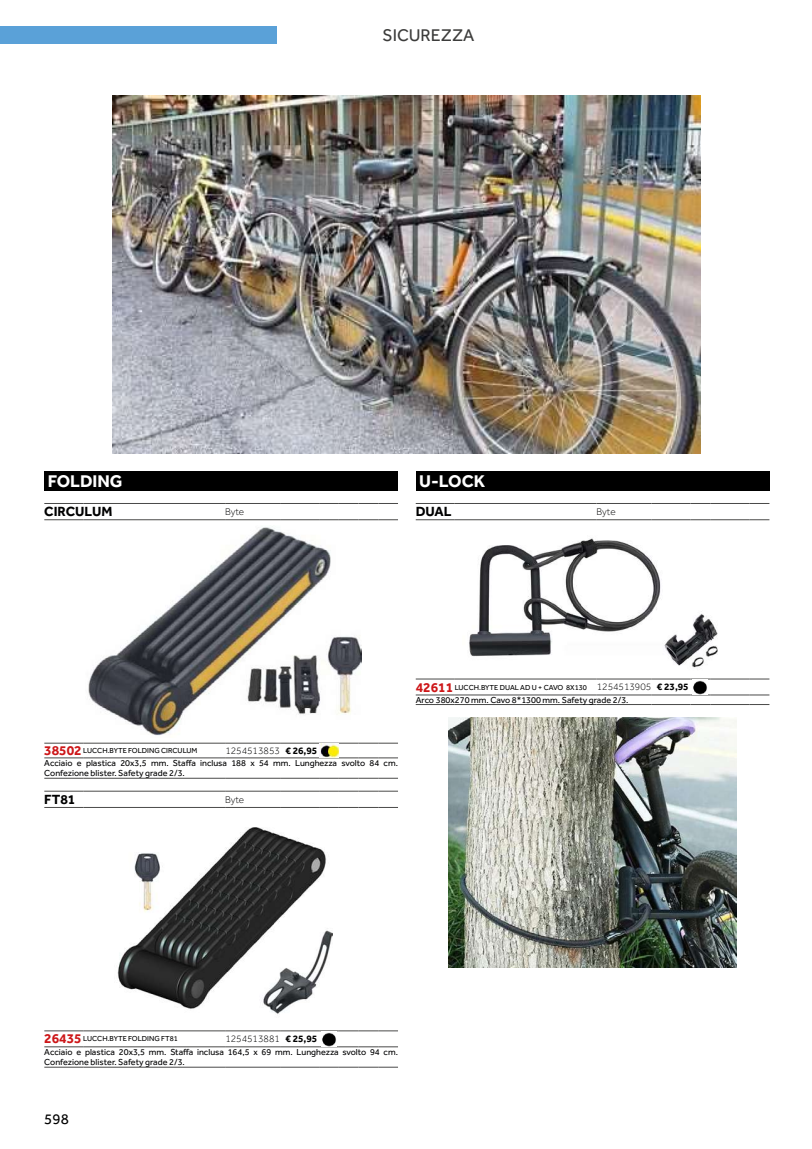
<style>
.page{position:relative;width:812px;height:1149px;background:#fff}
.page>*{position:absolute;margin:0;border:0;box-sizing:border-box;transform-origin:0 0}
.t1{font:700 17.5px "Effra";color:#fff}
.t2{font:17.5px "Effra";color:#3c3c3b}
.t3{font:15px "Effra";color:#000}
.t4{font:700 13.75px "Effra";color:#000}
.t5{font:300 10px "Effra";color:#000}
.t6{font:9px/10.8px "Effra";color:#020203}
.t7{font:7.5px "Effra";color:#000}
.s1{font-weight:700;font-size:13.75px;color:#cd1719}
.s2{font-weight:300;font-size:10px}
.s3{font-weight:700;font-size:10px}
.s4{font-weight:700}
</style>
<div class="page">
<div style="left:0;top:27px;width:276px;height:17px;background:#5aa1d8"></div>
<img style="left:113px;top:96px;width:587px;height:357px">
<div style="left:44px;top:471px;width:354px;height:19px;background:#000"></div>
<hr style="left:44px;top:742px;width:39px;height:1px;background:#4a4a49">
<hr style="left:83px;top:742px;width:142px;height:1px;background:#4a4a49">
<hr style="left:225px;top:742px;width:55px;height:1px;background:#4a4a49">
<hr style="left:280px;top:742px;width:39px;height:1px;background:#4a4a49">
<svg style="left:319px;top:742px;width:79px;height:1px"></svg>
<hr style="left:44px;top:757px;width:39px;height:1px;background:#4a4a49">
<hr style="left:83px;top:757px;width:142px;height:1px;background:#4a4a49">
<hr style="left:225px;top:757px;width:55px;height:1px;background:#4a4a49">
<hr style="left:280px;top:757px;width:39px;height:1px;background:#4a4a49">
<svg style="left:325px;top:757px;width:73px;height:1px"></svg>
<hr style="left:44px;top:777px;width:39px;height:1px;background:#4a4a49">
<hr style="left:83px;top:777px;width:142px;height:1px;background:#4a4a49">
<hr style="left:225px;top:777px;width:55px;height:1px;background:#4a4a49">
<hr style="left:280px;top:777px;width:39px;height:1px;background:#4a4a49">
<svg style="left:319px;top:777px;width:79px;height:1px"></svg>
<hr style="left:225px;top:519px;width:55px;height:1px;background:#4a4a49">
<hr style="left:280px;top:519px;width:39px;height:1px;background:#4a4a49">
<svg style="left:319px;top:519px;width:79px;height:1px"></svg>
<hr style="left:44px;top:503px;width:39px;height:1px;background:#4a4a49">
<hr style="left:83px;top:503px;width:142px;height:1px;background:#4a4a49">
<hr style="left:44px;top:519px;width:39px;height:1px;background:#4a4a49">
<hr style="left:83px;top:519px;width:142px;height:1px;background:#4a4a49">
<hr style="left:225px;top:503px;width:55px;height:1px;background:#4a4a49">
<hr style="left:280px;top:503px;width:39px;height:1px;background:#4a4a49">
<svg style="left:319px;top:503px;width:79px;height:1px"></svg>
<img style="left:88px;top:526px;width:273px;height:210px">
<img style="left:319px;top:743px;width:19px;height:14px">
<hr style="left:44px;top:1030px;width:39px;height:1px;background:#4a4a49">
<hr style="left:83px;top:1030px;width:142px;height:1px;background:#4a4a49">
<hr style="left:225px;top:1030px;width:55px;height:1px;background:#4a4a49">
<hr style="left:280px;top:1030px;width:39px;height:1px;background:#4a4a49">
<svg style="left:319px;top:1030px;width:79px;height:1px"></svg>
<hr style="left:44px;top:1046px;width:39px;height:1px;background:#4a4a49">
<hr style="left:83px;top:1046px;width:142px;height:1px;background:#4a4a49">
<hr style="left:225px;top:1046px;width:55px;height:1px;background:#4a4a49">
<hr style="left:280px;top:1046px;width:39px;height:1px;background:#4a4a49">
<svg style="left:319px;top:1046px;width:79px;height:1px"></svg>
<hr style="left:44px;top:1066px;width:39px;height:1px;background:#4a4a49">
<hr style="left:83px;top:1066px;width:142px;height:1px;background:#4a4a49">
<hr style="left:225px;top:1066px;width:55px;height:1px;background:#4a4a49">
<hr style="left:280px;top:1066px;width:39px;height:1px;background:#4a4a49">
<svg style="left:319px;top:1066px;width:79px;height:1px"></svg>
<hr style="left:225px;top:807px;width:55px;height:1px;background:#4a4a49">
<hr style="left:280px;top:807px;width:39px;height:1px;background:#4a4a49">
<svg style="left:319px;top:807px;width:79px;height:1px"></svg>
<hr style="left:44px;top:790px;width:39px;height:1px;background:#4a4a49">
<hr style="left:83px;top:790px;width:142px;height:1px;background:#4a4a49">
<hr style="left:44px;top:807px;width:39px;height:1px;background:#4a4a49">
<hr style="left:83px;top:807px;width:142px;height:1px;background:#4a4a49">
<hr style="left:225px;top:790px;width:55px;height:1px;background:#4a4a49">
<hr style="left:280px;top:790px;width:39px;height:1px;background:#4a4a49">
<svg style="left:319px;top:790px;width:79px;height:1px"></svg>
<img style="left:117px;top:827px;width:215px;height:187px">
<img style="left:321px;top:1030px;width:15px;height:16px">
<div style="left:415px;top:471px;width:354px;height:19px;background:#000"></div>
<hr style="left:415px;top:678px;width:39px;height:1px;background:#4a4a49">
<hr style="left:454px;top:678px;width:142px;height:1px;background:#4a4a49">
<hr style="left:596px;top:678px;width:55px;height:1px;background:#4a4a49">
<hr style="left:651px;top:678px;width:39px;height:1px;background:#4a4a49">
<svg style="left:690px;top:678px;width:79px;height:1px"></svg>
<hr style="left:415px;top:694px;width:39px;height:1px;background:#4a4a49">
<hr style="left:454px;top:694px;width:142px;height:1px;background:#4a4a49">
<hr style="left:596px;top:694px;width:55px;height:1px;background:#4a4a49">
<hr style="left:651px;top:694px;width:39px;height:1px;background:#4a4a49">
<svg style="left:690px;top:694px;width:79px;height:1px"></svg>
<hr style="left:415px;top:704px;width:39px;height:1px;background:#4a4a49">
<hr style="left:454px;top:704px;width:142px;height:1px;background:#4a4a49">
<hr style="left:596px;top:704px;width:55px;height:1px;background:#4a4a49">
<hr style="left:651px;top:704px;width:39px;height:1px;background:#4a4a49">
<svg style="left:690px;top:704px;width:79px;height:1px"></svg>
<hr style="left:596px;top:519px;width:55px;height:1px;background:#4a4a49">
<hr style="left:651px;top:519px;width:39px;height:1px;background:#4a4a49">
<svg style="left:690px;top:519px;width:79px;height:1px"></svg>
<hr style="left:415px;top:503px;width:39px;height:1px;background:#4a4a49">
<hr style="left:454px;top:503px;width:142px;height:1px;background:#4a4a49">
<hr style="left:415px;top:519px;width:39px;height:1px;background:#4a4a49">
<hr style="left:454px;top:519px;width:142px;height:1px;background:#4a4a49">
<hr style="left:596px;top:503px;width:55px;height:1px;background:#4a4a49">
<hr style="left:651px;top:503px;width:39px;height:1px;background:#4a4a49">
<svg style="left:690px;top:503px;width:79px;height:1px"></svg>
<img style="left:469px;top:538px;width:249px;height:130px">
<img style="left:693px;top:680px;width:14px;height:14px">
<img style="left:449px;top:717px;width:287px;height:249px">
<h1 class="t2" style="left:382px;top:25px;width:93px">SICUREZZA</h1>
<h1 class="t1" style="left:48px;top:470px;width:76px">FOLDING</h1>
<h3 class="t4" style="left:44px;top:503px;width:70px">CIRCULUM</h3>
<p class="t5" style="left:225px;top:506px;width:21px">Byte</p>
<h1 class="t1" style="left:419px;top:470px;width:67px">U-LOCK</h1>
<h3 class="t4" style="left:415px;top:503px;width:37px">DUAL</h3>
<p class="t5" style="left:596px;top:506px;width:21px">Byte</p>
<p class="t7" style="left:415px;top:682px;width:274px"><span class="s1">42611</span> LUCCH.BYTE DUAL AD U + CAVO 8X130 <span class="s2">1254513905</span> <span class="s3">€ 23,95</span></p>
<p class="t6" style="left:415px;top:694px;width:214px">Arco 380x270 mm. Cavo 8*1300 mm. Safety grade 2/3.</p>
<p class="t7" style="left:44px;top:746px;width:155px"><span class="s1">38502</span> LUCCH.BYTE FOLDING CIRCULUM</p>
<p class="t5" style="left:225px;top:744px;width:93px">1254513853 <span class="s4">€ 26,95</span></p>
<p class="t6" style="left:44px;top:757px;width:355px">Acciaio e plastica 20x3,5 mm. Staffa inclusa 188 x 54 mm. Lunghezza svolto 84 cm.<br>Confezione blister. Safety grade 2/3.</p>
<h3 class="t4" style="left:44px;top:790px;width:32px">FT81</h3>
<p class="t5" style="left:225px;top:793px;width:21px">Byte</p>
<p class="t7" style="left:44px;top:1034px;width:135px"><span class="s1">26435</span> LUCCH.BYTE FOLDING FT81</p>
<p class="t5" style="left:225px;top:1032px;width:93px">1254513881 <span class="s4">€ 25,95</span></p>
<p class="t6" style="left:44px;top:1045px;width:355px">Acciaio e plastica 20x3,5 mm. Staffa inclusa 164,5 x 69 mm. Lunghezza svolto 94 cm.<br>Confezione blister. Safety grade 2/3.</p>
<h2 class="t3" style="left:44px;top:1110px;width:26px">598</h2>
</div>
